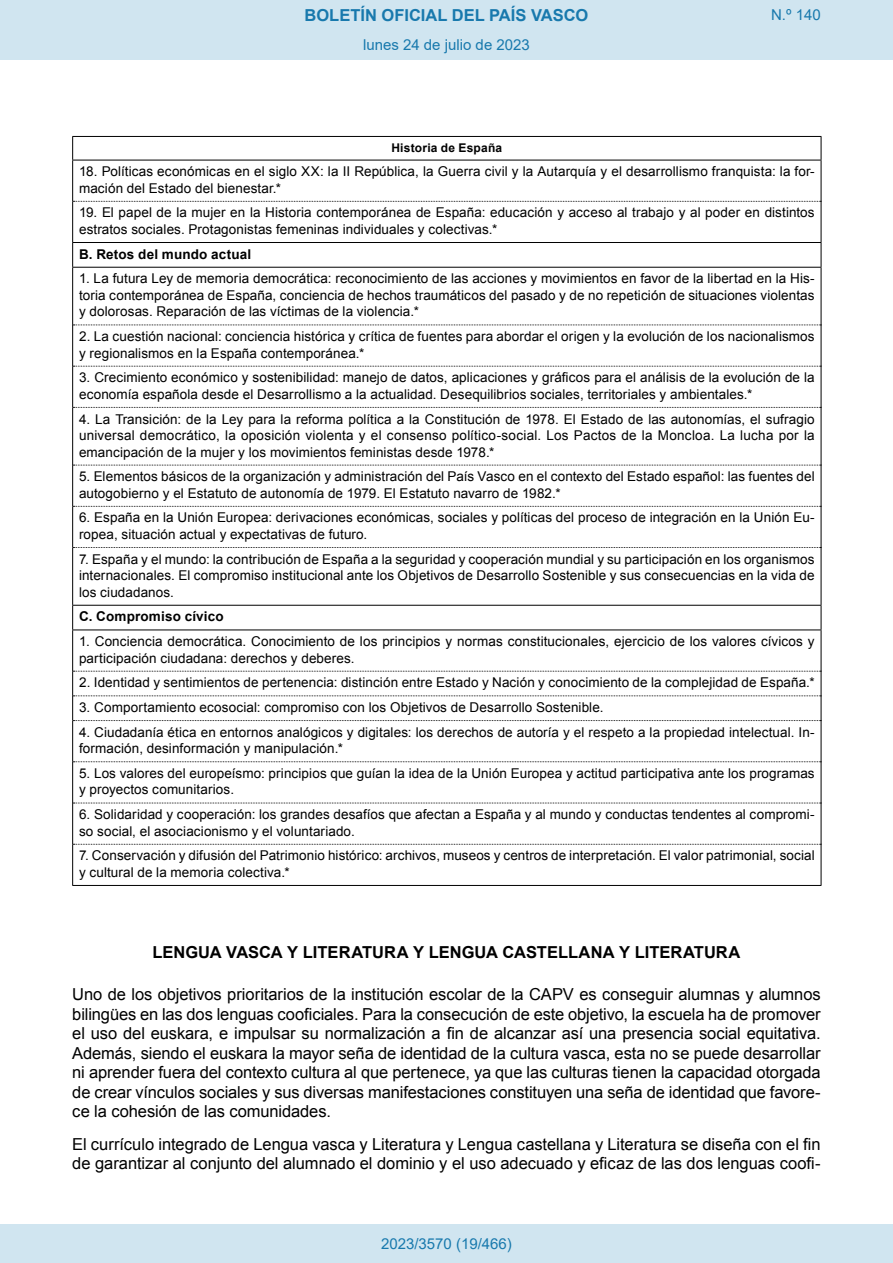
<style>
.page{position:relative;width:893px;height:1263px;background:#fff}
.page>*{position:absolute;margin:0;border:0;box-sizing:border-box;transform-origin:0 0}
.t1{font:16.5px/19.5px "Arial";letter-spacing:-.005em;color:#000;text-align:justify}
.t2{font:700 16.5px "Arial";color:#000}
.t3{font:700 16.5px "Arial";color:#1879ad}
.Paginacion_Centro{font:15px "Arial";color:#1879ad}
.t4{font:13.5px/16.5px "Arial";letter-spacing:.005em;color:#000}
.t5{font:700 13.5px "Arial";letter-spacing:.01em;color:#000}
.t6{font:700 12px "Arial";letter-spacing:.02em;color:#000}
</style>
<div class="page">
<hr style="left:72px;top:136px;width:749px;height:1px;background:#000">
<svg style="left:72px;top:137px;width:1px;height:23px"></svg>
<svg style="left:821px;top:137px;width:1px;height:23px"></svg>
<hr style="left:72px;top:160px;width:749px;height:1px;background:#000">
<hr style="left:72px;top:160px;width:1px;height:41px;background:#000">
<hr style="left:821px;top:160px;width:1px;height:41px;background:#000">
<hr style="left:72px;top:201px;width:1px;height:41px;background:#000">
<hr style="left:821px;top:201px;width:1px;height:41px;background:#000">
<hr style="left:72px;top:242px;width:749px;height:1px;background:#000">
<svg style="left:72px;top:243px;width:1px;height:24px"></svg>
<svg style="left:821px;top:243px;width:1px;height:24px"></svg>
<hr style="left:72px;top:267px;width:749px;height:1px;background:#000">
<hr style="left:72px;top:268px;width:1px;height:57px;background:#000">
<hr style="left:821px;top:268px;width:1px;height:57px;background:#000">
<hr style="left:72px;top:325px;width:1px;height:41px;background:#000">
<hr style="left:821px;top:325px;width:1px;height:41px;background:#000">
<hr style="left:72px;top:366px;width:1px;height:41px;background:#000">
<hr style="left:821px;top:366px;width:1px;height:41px;background:#000">
<hr style="left:72px;top:407px;width:1px;height:58px;background:#000">
<hr style="left:821px;top:407px;width:1px;height:58px;background:#000">
<hr style="left:72px;top:465px;width:1px;height:41px;background:#000">
<hr style="left:821px;top:465px;width:1px;height:41px;background:#000">
<hr style="left:72px;top:506px;width:1px;height:41px;background:#000">
<hr style="left:821px;top:506px;width:1px;height:41px;background:#000">
<hr style="left:72px;top:547px;width:1px;height:58px;background:#000">
<hr style="left:821px;top:547px;width:1px;height:58px;background:#000">
<hr style="left:72px;top:605px;width:749px;height:1px;background:#000">
<svg style="left:72px;top:606px;width:1px;height:23px"></svg>
<svg style="left:821px;top:606px;width:1px;height:23px"></svg>
<hr style="left:72px;top:629px;width:749px;height:1px;background:#000">
<hr style="left:72px;top:630px;width:1px;height:41px;background:#000">
<hr style="left:821px;top:630px;width:1px;height:41px;background:#000">
<hr style="left:72px;top:721px;width:1px;height:41px;background:#000">
<hr style="left:821px;top:721px;width:1px;height:41px;background:#000">
<hr style="left:72px;top:762px;width:1px;height:41px;background:#000">
<hr style="left:821px;top:762px;width:1px;height:41px;background:#000">
<hr style="left:72px;top:803px;width:1px;height:41px;background:#000">
<hr style="left:821px;top:803px;width:1px;height:41px;background:#000">
<hr style="left:72px;top:844px;width:1px;height:41px;background:#000">
<hr style="left:821px;top:844px;width:1px;height:41px;background:#000">
<hr style="left:72px;top:885px;width:749px;height:1px;background:#000">
<svg style="left:73px;top:201px;width:748px;height:1px"></svg>
<svg style="left:73px;top:325px;width:748px;height:1px"></svg>
<svg style="left:73px;top:366px;width:748px;height:1px"></svg>
<svg style="left:73px;top:407px;width:748px;height:1px"></svg>
<svg style="left:73px;top:465px;width:748px;height:1px"></svg>
<svg style="left:73px;top:506px;width:748px;height:1px"></svg>
<svg style="left:73px;top:547px;width:748px;height:1px"></svg>
<svg style="left:72px;top:671px;width:750px;height:50px"></svg>
<svg style="left:73px;top:761px;width:748px;height:1px"></svg>
<svg style="left:73px;top:803px;width:748px;height:1px"></svg>
<svg style="left:73px;top:844px;width:748px;height:1px"></svg>
<div style="left:0;top:0;width:893px;height:60px;background:#d0e5f0"></div>
<div style="left:0;top:1225px;width:893px;height:38px;background:#d0e5f0"></div>
<p class="t3" style="left:305px;top:3px;width:285px">BOLETÍN OFICIAL DEL PAÍS VASCO</p>
<p class="Paginacion_Centro" style="left:771px;top:5px;width:51px">N.º 140</p>
<p class="Paginacion_Centro" style="left:363px;top:35px;width:168px">lunes 24 de julio de 2023</p>
<p class="t6" style="left:391px;top:139px;width:112px">Historia de España</p>
<p class="t4" style="left:79px;top:163px;width:737px">18. Políticas económicas en el siglo XX: la II República, la Guerra civil y la Autarquía y el desarrollismo franquista: la for&shy;mación del Estado del bienestar.*</p>
<p class="t4" style="left:79px;top:205px;width:737px">19. El papel de la mujer en la Historia contemporánea de España: educación y acceso al trabajo y al poder en distintos estratos sociales. Protagonistas femeninas individuales y colectivas.*</p>
<p class="t5" style="left:79px;top:245px;width:174px">B. Retos del mundo actual</p>
<p class="t4" style="left:79px;top:271px;width:737px;text-align:justify">1. La futura Ley de memoria democrática: reconocimiento de las acciones y movimientos en favor de la libertad en la His&shy;toria contemporánea de España, conciencia de hechos traumáticos del pasado y de no repetición de situaciones violentas y dolorosas. Reparación de las víctimas de la violencia.*</p>
<p class="t4" style="left:79px;top:328px;width:737px">2. La cuestión nacional: conciencia histórica y crítica de fuentes para abordar el origen y la evolución de los nacionalismos y regionalismos en la España contemporánea.*</p>
<p class="t4" style="left:79px;top:369px;width:737px">3. Crecimiento económico y sostenibilidad: manejo de datos, aplicaciones y gráficos para el análisis de la evolución de la economía española desde el Desarrollismo a la actualidad. Desequilibrios sociales, territoriales y ambientales.*</p>
<p class="t4" style="left:79px;top:411px;width:737px;text-align:justify">4. La Transición: de la Ley para la reforma política a la Constitución de 1978. El Estado de las autonomías, el sufragio universal democrático, la oposición violenta y el consenso político-social. Los Pactos de la Moncloa. La lucha por la emancipación de la mujer y los movimientos feministas desde 1978.*</p>
<p class="t4" style="left:79px;top:468px;width:737px">5. Elementos básicos de la organización y administración del País Vasco en el contexto del Estado español: las fuentes del autogobierno y el Estatuto de autonomía de 1979. El Estatuto navarro de 1982.*</p>
<p class="t4" style="left:79px;top:510px;width:737px">6. España en la Unión Europea: derivaciones económicas, sociales y políticas del proceso de integración en la Unión Eu&shy;ropea, situación actual y expectativas de futuro.</p>
<p class="t4" style="left:79px;top:551px;width:737px;text-align:justify">7. España y el mundo: la contribución de España a la seguridad y cooperación mundial y su participación en los organismos internacionales. El compromiso institucional ante los Objetivos de Desarrollo Sostenible y sus consecuencias en la vida de los ciudadanos.</p>
<p class="t5" style="left:79px;top:608px;width:146px">C. Compromiso cívico</p>
<p class="t4" style="left:79px;top:633px;width:737px">1. Conciencia democrática. Conocimiento de los principios y normas constitucionales, ejercicio de los valores cívicos y participación ciudadana: derechos y deberes.</p>
<p class="t4" style="left:79px;top:674px;width:737px">2. Identidad y sentimientos de pertenencia: distinción entre Estado y Nación y conocimiento de la complejidad de España.*</p>
<p class="t4" style="left:79px;top:699px;width:526px">3. Comportamiento ecosocial: compromiso con los Objetivos de Desarrollo Sostenible.</p>
<p class="t4" style="left:79px;top:724px;width:737px">4. Ciudadanía ética en entornos analógicos y digitales: los derechos de autoría y el respeto a la propiedad intelectual. In&shy;formación, desinformación y manipulación.*</p>
<p class="t4" style="left:79px;top:765px;width:737px">5. Los valores del europeísmo: principios que guían la idea de la Unión Europea y actitud participativa ante los programas y proyectos comunitarios.</p>
<p class="t4" style="left:79px;top:806px;width:737px">6. Solidaridad y cooperación: los grandes desafíos que afectan a España y al mundo y conductas tendentes al compromi&shy;so social, el asociacionismo y el voluntariado.</p>
<p class="t4" style="left:79px;top:847px;width:737px">7. Conservación y difusión del Patrimonio histórico: archivos, museos y centros de interpretación. El valor patrimonial, social y cultural de la memoria colectiva.*</p>
<p class="t2" style="left:152px;top:941px;width:589px">LENGUA VASCA Y LITERATURA Y LENGUA CASTELLANA Y LITERATURA</p>
<p class="t1" style="left:72px;top:985px;width:750px">Uno de los objetivos prioritarios de la institución escolar de la CAPV es conseguir alumnas y alumnos bilingües en las dos lenguas cooficiales. Para la consecución de este objetivo, la escuela ha de promover el uso del euskara, e impulsar su normalización a fin de alcanzar así una presencia social equitativa.<br>Además, siendo el euskara la mayor seña de identidad de la cultura vasca, esta no se puede desarrollar ni aprender fuera del contexto cultura al que pertenece, ya que las culturas tienen la capacidad otorgada de crear vínculos sociales y sus diversas manifestaciones constituyen una seña de identidad que favore&shy;ce la cohesión de las comunidades.</p>
<p class="t1" style="left:72px;top:1134px;width:750px">El currículo integrado de Lengua vasca y Literatura y Lengua castellana y Literatura se diseña con el fin de garantizar al conjunto del alumnado el dominio y el uso adecuado y eficaz de las dos lenguas coofi-</p>
<p class="Paginacion_Centro" style="left:381px;top:1234px;width:132px">2023/3570 (19/466)</p>
</div>
